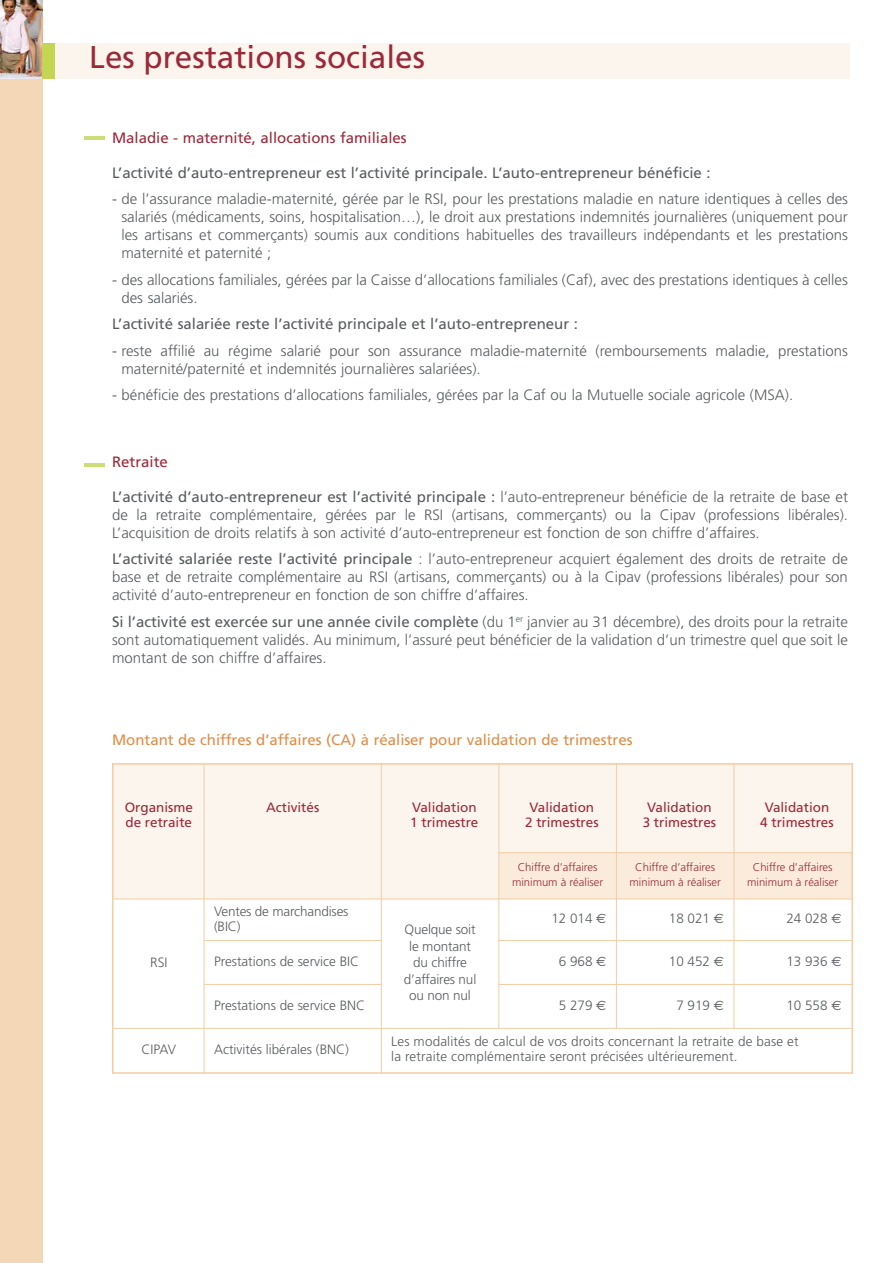
<style>
.page{position:relative;width:893px;height:1263px;background:#fff}
.page>*{position:absolute;margin:0;border:0;box-sizing:border-box;transform-origin:0 0}
.t1{font:31.5px "Frutiger";color:#9c2939}
.t2{font:300 15px/18px "Frutiger";color:#595c5f;text-align:justify}
.t3{font:15px "Frutiger";color:#595c5f}
.t4{font:15px "Frutiger";color:#df8d48}
.t5{font:15px "Frutiger";color:#9c2939}
.t6{font:300 13.5px/16.5px "Frutiger";color:#595c5f}
.t7{font:13.5px/15px "Frutiger";color:#9c2939;text-align:center}
.t8{font:300 11.25px/15px "Frutiger";color:#9c2939;text-align:center}
.s1{font-weight:400}
.s2{font-family:"Euro Sans";font-weight:400}
</style>
<div class="page">
<div style="left:0;top:75px;width:43px;height:1188px;background:#f4d7b7"></div>
<img style="left:0;top:0;width:43px;height:78px">
<div style="left:43px;top:43px;width:807px;height:35px;background:#fcf5ed"></div>
<div style="left:43px;top:43px;width:12px;height:35px;background:#c3d552"></div>
<hr style="left:85px;top:136px;width:20px;height:4px;background:#cfdd75">
<hr style="left:85px;top:463px;width:20px;height:4px;background:#cfdd75">
<div style="left:112px;top:763px;width:92px;height:136px;background:#fcf5ed"></div>
<div style="left:204px;top:763px;width:177px;height:136px;background:#fcf5ed"></div>
<div style="left:381px;top:763px;width:118px;height:136px;background:#fcf5ed"></div>
<div style="left:499px;top:763px;width:117px;height:90px;background:#fcf5ed"></div>
<div style="left:616px;top:763px;width:118px;height:90px;background:#fcf5ed"></div>
<div style="left:734px;top:763px;width:118px;height:90px;background:#fcf5ed"></div>
<div style="left:499px;top:853px;width:117px;height:46px;background:#faebdb"></div>
<div style="left:616px;top:853px;width:118px;height:46px;background:#faebdb"></div>
<div style="left:734px;top:853px;width:118px;height:46px;background:#faebdb"></div>
<hr style="left:112px;top:763px;width:2px;height:311px;background:#f1cea5">
<hr style="left:204px;top:763px;width:1px;height:311px;background:#f1cea5">
<hr style="left:381px;top:763px;width:1px;height:311px;background:#f1cea5">
<hr style="left:499px;top:763px;width:1px;height:265px;background:#f1cea5">
<hr style="left:616px;top:763px;width:1px;height:265px;background:#f1cea5">
<hr style="left:734px;top:763px;width:1px;height:265px;background:#f1cea5">
<hr style="left:851px;top:763px;width:2px;height:311px;background:#f1cea5">
<hr style="left:112px;top:763px;width:741px;height:2px;background:#f1cea5">
<hr style="left:499px;top:852px;width:354px;height:1px;background:#f1cea5">
<hr style="left:112px;top:899px;width:741px;height:1px;background:#f1cea5">
<hr style="left:204px;top:940px;width:177px;height:1px;background:#f1cea5">
<hr style="left:499px;top:940px;width:354px;height:1px;background:#f1cea5">
<hr style="left:204px;top:984px;width:177px;height:1px;background:#f1cea5">
<hr style="left:499px;top:984px;width:354px;height:1px;background:#f1cea5">
<hr style="left:112px;top:1028px;width:741px;height:1px;background:#f1cea5">
<hr style="left:112px;top:1072px;width:741px;height:2px;background:#f1cea5">
<h1 class="t1" style="left:89px;top:45px;width:337px">Les prestations sociales</h1>
<p class="t5" style="left:112px;top:131px;width:296px">Maladie - maternité, allocations familiales</p>
<p class="t3" style="left:112px;top:166px;width:600px">L’activité d’auto-entrepreneur est l’activité principale. L’auto-entrepreneur bénéficie :</p>
<p class="t2" style="left:121px;top:191px;width:728px;text-indent:-9px">- de l’assurance maladie-maternité, gérée par le RSI, pour les prestations maladie en nature identiques à celles des salariés (médicaments, soins, hospitalisation…), le droit aux prestations indemnités journalières (uniquement pour les artisans et commerçants) soumis aux conditions habituelles des travailleurs indépendants et les prestations maternité et paternité ;</p>
<p class="t2" style="left:121px;top:272px;width:728px;text-indent:-9px">- des allocations familiales, gérées par la Caisse d’allocations familiales (Caf), avec des prestations identiques à celles des salariés.</p>
<p class="t3" style="left:112px;top:318px;width:467px">L’activité salariée reste l’activité principale et l’auto-entrepreneur :</p>
<p class="t2" style="left:121px;top:343px;width:728px;text-indent:-9px">- reste affilié au régime salarié pour son assurance maladie-maternité (remboursements maladie, prestations maternité/paternité et indemnités journalières salariées).</p>
<p class="t2" style="left:112px;top:387px;width:683px">- bénéficie des prestations d’allocations familiales, gérées par la Caf ou la Mutuelle sociale agricole (MSA).</p>
<p class="t5" style="left:112px;top:456px;width:57px">Retraite</p>
<p class="t2" style="left:112px;top:489px;width:737px"><span class="s1">L’activité d’auto-entrepreneur est l’activité principale :</span> l’auto-entrepreneur bénéficie de la retraite de base et de la retraite complémentaire, gérées par le RSI (artisans, commerçants) ou la Cipav (professions libérales).<br>L’acquisition de droits relatifs à son activité d’auto-entrepreneur est fonction de son chiffre d’affaires.</p>
<p class="t2" style="left:112px;top:551px;width:737px"><span class="s1">L’activité salariée reste l’activité principale</span> : l’auto-entrepreneur acquiert également des droits de retraite de base et de retraite complémentaire au RSI (artisans, commerçants) ou à la Cipav (professions libérales) pour son activité d’auto-entrepreneur en fonction de son chiffre d’affaires.</p>
<p class="t2" style="left:112px;top:614px;width:737px"><span class="s1">Si l’activité est exercée sur une année civile complète</span> (du 1<sup>er</sup> janvier au 31 décembre), des droits pour la retraite sont automatiquement validés. Au minimum, l’assuré peut bénéficier de la validation d’un trimestre quel que soit le montant de son chiffre d’affaires.</p>
<p class="t4" style="left:112px;top:733px;width:522px">Montant de chiffres d’affaires (CA) à réaliser pour validation de trimestres</p>
<p class="t7" style="left:125px;top:801px;width:70px;text-align:left">Organisme de retraite</p>
<p class="t7" style="left:266px;top:801px;width:55px">Activités</p>
<p class="t7" style="left:410px;top:801px;width:70px;text-align:left">Validation<br>1 trimestre</p>
<p class="t7" style="left:525px;top:801px;width:75px">Validation<br>2 trimestres</p>
<p class="t7" style="left:643px;top:801px;width:75px">Validation<br>3 trimestres</p>
<p class="t7" style="left:760px;top:801px;width:75px">Validation<br>4 trimestres</p>
<p class="t8" style="left:512px;top:861px;width:93px">Chiffre d’affaires minimum à réaliser</p>
<p class="t8" style="left:630px;top:861px;width:93px">Chiffre d’affaires minimum à réaliser</p>
<p class="t8" style="left:747px;top:861px;width:93px">Chiffre d’affaires minimum à réaliser</p>
<p class="t6" style="left:150px;top:955px;width:19px">RSI</p>
<p class="t6" style="left:214px;top:905px;width:136px;line-height:15px">Ventes de marchandises (BIC)</p>
<p class="t6" style="left:551px;top:911px;width:57px">12 014 <span class="s2">€</span></p>
<p class="t6" style="left:669px;top:911px;width:57px">18 021 <span class="s2">€</span></p>
<p class="t6" style="left:786px;top:911px;width:57px">24 028 <span class="s2">€</span></p>
<p class="t6" style="left:404px;top:922px;width:74px;text-align:center">Quelque soit le montant du chiffre d’affaires nul ou non nul</p>
<p class="t6" style="left:214px;top:954px;width:147px">Prestations de service BIC</p>
<p class="t6" style="left:559px;top:954px;width:49px">6 968 <span class="s2">€</span></p>
<p class="t6" style="left:669px;top:954px;width:57px">10 452 <span class="s2">€</span></p>
<p class="t6" style="left:786px;top:954px;width:57px">13 936 <span class="s2">€</span></p>
<p class="t6" style="left:214px;top:998px;width:153px">Prestations de service BNC</p>
<p class="t6" style="left:559px;top:998px;width:49px">5 279 <span class="s2">€</span></p>
<p class="t6" style="left:676px;top:998px;width:49px">7 919 <span class="s2">€</span></p>
<p class="t6" style="left:786px;top:998px;width:57px">10 558 <span class="s2">€</span></p>
<p class="t6" style="left:142px;top:1042px;width:36px">CIPAV</p>
<p class="t6" style="left:214px;top:1042px;width:136px">Activités libérales (BNC)</p>
<p class="t6" style="left:391px;top:1035px;width:409px;line-height:15px">Les modalités de calcul de vos droits concernant la retraite de base et la retraite complémentaire seront précisées ultérieurement.</p>
</div>
